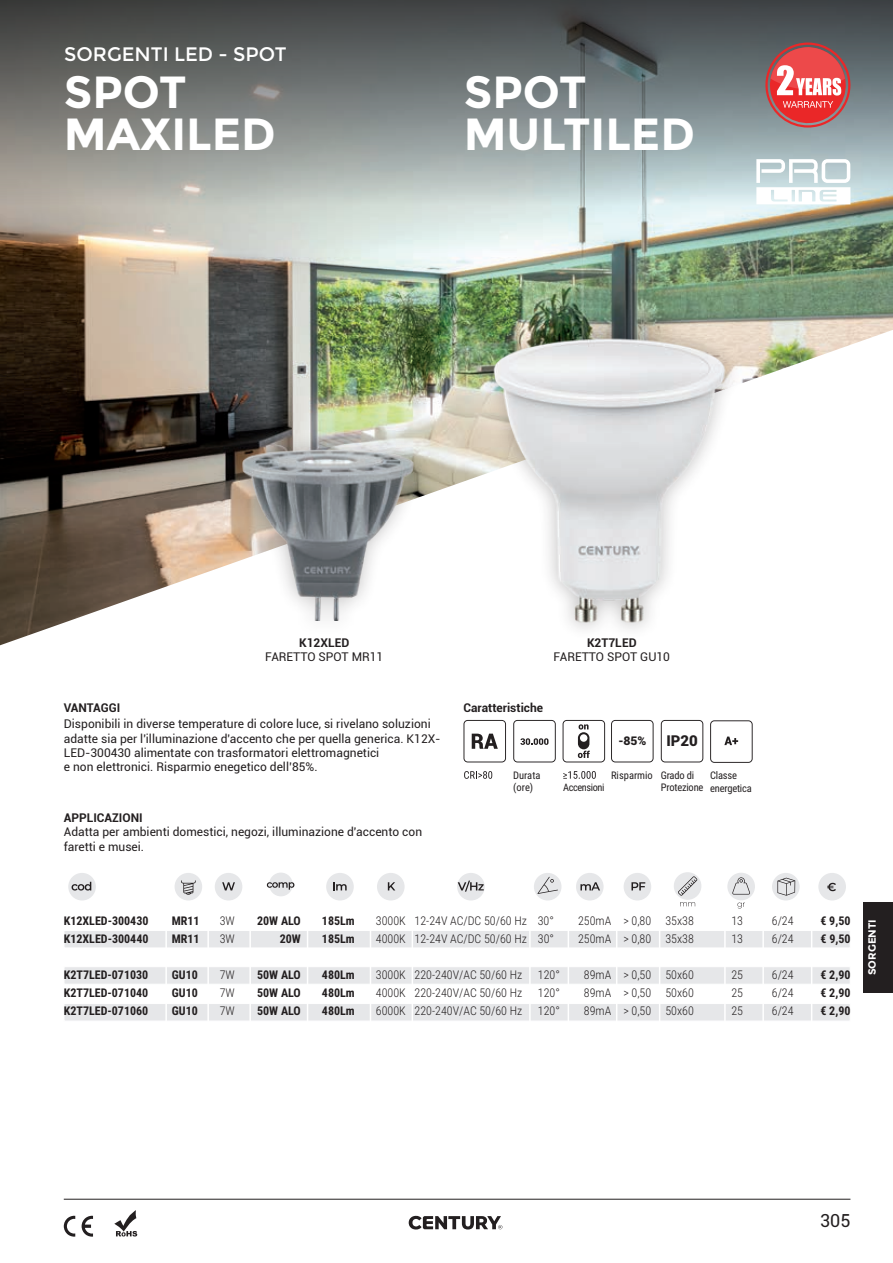
<style>
.page{position:relative;width:893px;height:1263px;background:#fff}
.page>*{position:absolute;margin:0;border:0;box-sizing:border-box;transform-origin:0 0}
.t1{font:700 45px/42px "Montserrat";color:#fff}
.t2{font:19.5px "Montserrat";color:#fff}
.t3{font:18px "Roboto";color:#231f20}
.t4{font:900 15px "Roboto";color:#231f20}
.t5{font:12px/14.4px "Roboto";color:#231f20}
.t6{font:300 12px "Roboto Condensed";color:#231f20}
.t7{font:700 12px "Roboto Condensed";color:#231f20}
.t8{font:700 12px "Roboto";color:#231f20}
.t9{font:900 12px "Roboto";color:#231f20}
.t10{font:10.5px/12.6px "Roboto Condensed";letter-spacing:-.02em;color:#231f20}
.t11{font:10.5px/12.6px "Roboto Condensed";color:#231f20}
.t12{font:700 10.5px "Montserrat";color:#fff}
.t13{font:10.35px "Roboto Condensed";letter-spacing:-.04em;color:#231f20}
</style>
<div class="page">
<hr style="left:64px;top:1199px;width:786px;height:1px;background:#231f20">
<svg style="left:409px;top:1216px;width:93px;height:13px"></svg>
<div style="left:863px;top:902px;width:30px;height:90px;background:#231f20"></div>
<img style="left:0;top:249px;width:893px;height:396px">
<svg style="left:0;top:0;width:893px;height:249px;background:#898f8d"></svg>
<div style="left:68px;top:873px;width:28px;height:27px;background:#e6e7e9;border-radius:50%"></div>
<svg style="left:72px;top:882px;width:19px;height:8px"></svg>
<div style="left:215px;top:873px;width:27px;height:27px;background:#e6e7e9;border-radius:50%"></div>
<svg style="left:222px;top:882px;width:13px;height:8px"></svg>
<div style="left:175px;top:873px;width:27px;height:27px;background:#e6e7e9;border-radius:50%"></div>
<svg style="left:181px;top:880px;width:15px;height:15px"></svg>
<div style="left:269px;top:872px;width:24px;height:24px;background:#e6e7e9;border-radius:50%"></div>
<svg style="left:267px;top:882px;width:27px;height:8px"></svg>
<div style="left:326px;top:873px;width:28px;height:27px;background:#e6e7e9;border-radius:50%"></div>
<svg style="left:333px;top:882px;width:14px;height:8px"></svg>
<div style="left:377px;top:873px;width:28px;height:27px;background:#e6e7e9;border-radius:50%"></div>
<svg style="left:388px;top:882px;width:7px;height:8px"></svg>
<div style="left:457px;top:873px;width:28px;height:27px;background:#e6e7e9;border-radius:50%"></div>
<svg style="left:458px;top:880px;width:26px;height:12px"></svg>
<div style="left:534px;top:873px;width:27px;height:27px;background:#e6e7e9;border-radius:50%"></div>
<svg style="left:537px;top:877px;width:21px;height:17px"></svg>
<div style="left:576px;top:873px;width:28px;height:27px;background:#e6e7e9;border-radius:50%"></div>
<svg style="left:580px;top:882px;width:20px;height:8px"></svg>
<div style="left:624px;top:873px;width:27px;height:27px;background:#e6e7e9;border-radius:50%"></div>
<svg style="left:631px;top:882px;width:14px;height:8px"></svg>
<svg style="left:680px;top:902px;width:15px;height:4px"></svg>
<div style="left:674px;top:872px;width:27px;height:28px;background:#e6e7e9;border-radius:50%"></div>
<svg style="left:678px;top:876px;width:19px;height:20px"></svg>
<div style="left:727px;top:873px;width:28px;height:27px;background:#e6e7e9;border-radius:50%"></div>
<svg style="left:737px;top:903px;width:8px;height:5px"></svg>
<svg style="left:732px;top:877px;width:18px;height:17px"></svg>
<div style="left:772px;top:873px;width:28px;height:27px;background:#e6e7e9;border-radius:50%"></div>
<svg style="left:777px;top:878px;width:18px;height:18px"></svg>
<div style="left:818px;top:873px;width:28px;height:27px;background:#e6e7e9;border-radius:50%"></div>
<svg style="left:827px;top:883px;width:9px;height:8px"></svg>
<div style="left:64px;top:1003px;width:786px;height:18px;background:#e6e7e9;border:1px solid #fff"></div>
<div style="left:64px;top:930px;width:786px;height:18px;background:#e6e7e9;border:1px solid #fff"></div>
<div style="left:64px;top:966px;width:786px;height:18px;background:#e6e7e9;border:1px solid #fff"></div>
<hr style="left:165px;top:915px;width:2px;height:261px;background:#fff">
<hr style="left:207px;top:915px;width:2px;height:261px;background:#fff">
<hr style="left:249px;top:915px;width:2px;height:261px;background:#fff">
<hr style="left:307px;top:915px;width:1px;height:261px;background:#fff">
<hr style="left:370px;top:915px;width:1px;height:261px;background:#fff">
<hr style="left:412px;top:915px;width:1px;height:261px;background:#fff">
<hr style="left:529px;top:915px;width:2px;height:261px;background:#fff">
<hr style="left:568px;top:915px;width:1px;height:261px;background:#fff">
<hr style="left:616px;top:915px;width:1px;height:261px;background:#fff">
<hr style="left:659px;top:915px;width:1px;height:261px;background:#fff">
<hr style="left:724px;top:915px;width:2px;height:261px;background:#fff">
<hr style="left:762px;top:915px;width:2px;height:261px;background:#fff">
<hr style="left:811px;top:915px;width:1px;height:261px;background:#fff">
<svg style="left:756px;top:159px;width:94px;height:45px"></svg>
<svg style="left:710px;top:720px;width:43px;height:43px"></svg>
<svg style="left:661px;top:720px;width:42px;height:42px"></svg>
<svg style="left:611px;top:720px;width:43px;height:42px"></svg>
<svg style="left:563px;top:771px;width:33px;height:8px"></svg>
<svg style="left:563px;top:720px;width:42px;height:42px"></svg>
<svg style="left:513px;top:720px;width:43px;height:42px"></svg>
<svg style="left:464px;top:771px;width:28px;height:8px"></svg>
<svg style="left:463px;top:720px;width:43px;height:42px"></svg>
<div style="left:224px;top:431px;width:206px;height:207px;background:#231f20;opacity:.3"></div>
<img style="left:227px;top:436px;width:200px;height:185px">
<svg style="left:765px;top:43px;width:85px;height:85px;background:#c96567"></svg>
<div style="left:476px;top:320px;width:266px;height:320px;background:#231f20;opacity:.3"></div>
<img style="left:483px;top:322px;width:248px;height:303px">
<svg style="left:64px;top:1216px;width:11px;height:20px"></svg>
<svg style="left:82px;top:1216px;width:11px;height:20px"></svg>
<svg style="left:114px;top:1210px;width:23px;height:26px"></svg>
<h2 class="t2" style="left:64px;top:43px;width:224px">SORGENTI LED - SPOT</h2>
<h1 class="t1" style="left:64px;top:71px;width:214px">SPOT<br>MAXILED</h1>
<h1 class="t1" style="left:464px;top:71px;width:233px">SPOT<br>MULTILED</h1>
<p class="t8" style="left:299px;top:636px;width:52px">K12XLED</p>
<p class="t5" style="left:265px;top:650px;width:120px">FARETTO SPOT MR11</p>
<p class="t8" style="left:587px;top:636px;width:51px">K2T7LED</p>
<p class="t5" style="left:554px;top:650px;width:118px">FARETTO SPOT GU10</p>
<p class="t8" style="left:64px;top:701px;width:58px">VANTAGGI</p>
<p class="t8" style="left:463px;top:701px;width:81px">Caratteristiche</p>
<p class="t5" style="left:64px;top:717px;width:378px">Disponibili in diverse temperature di colore luce, si rivelano soluzioni adatte sia per l'illuminazione d'accento che per quella generica. K12X-LED-300430 alimentate con trasformatori elettromagnetici<br>e non elettronici. Risparmio enegetico dell’85%.</p>
<p class="t8" style="left:64px;top:811px;width:80px">APPLICAZIONI</p>
<p class="t5" style="left:64px;top:825px;width:360px">Adatta per ambienti domestici, negozi, illuminazione d'accento con faretti e musei.</p>
<p class="t11" style="left:513px;top:768px;width:29px">Durata (ore)</p>
<p class="t13" style="left:563px;top:780px;width:43px">Accensioni</p>
<p class="t9" style="left:618px;top:732px;width:29px">-85%</p>
<p class="t11" style="left:611px;top:768px;width:43px">Risparmio</p>
<p class="t4" style="left:666px;top:730px;width:33px">IP20</p>
<p class="t10" style="left:661px;top:768px;width:44px">Grado di<br>Protezione</p>
<p class="t10" style="left:710px;top:769px;width:43px">Classe energetica</p>
<p class="t7" style="left:64px;top:913px;width:86px">K12XLED-300430</p>
<p class="t7" style="left:172px;top:913px;width:29px">MR11</p>
<p class="t6" style="left:220px;top:913px;width:17px">3W</p>
<p class="t7" style="left:257px;top:913px;width:45px">20W ALO</p>
<p class="t7" style="left:322px;top:913px;width:34px">185Lm</p>
<p class="t6" style="left:376px;top:913px;width:180px">3000K 12-24V AC/DC 50/60 Hz 30°</p>
<p class="t6" style="left:578px;top:913px;width:117px">250mA &gt; 0,80 35x38</p>
<p class="t6" style="left:731px;top:913px;width:13px">13</p>
<p class="t6" style="left:772px;top:913px;width:23px">6/24</p>
<p class="t7" style="left:820px;top:913px;width:31px">€ 9,50</p>
<p class="t7" style="left:64px;top:931px;width:86px">K12XLED-300440</p>
<p class="t7" style="left:172px;top:931px;width:29px">MR11</p>
<p class="t6" style="left:220px;top:931px;width:17px">3W</p>
<p class="t7" style="left:280px;top:931px;width:23px">20W</p>
<p class="t7" style="left:322px;top:931px;width:34px">185Lm</p>
<p class="t6" style="left:376px;top:931px;width:180px">4000K 12-24V AC/DC 50/60 Hz 30°</p>
<p class="t6" style="left:578px;top:931px;width:117px">250mA &gt; 0,80 35x38</p>
<p class="t6" style="left:731px;top:931px;width:13px">13</p>
<p class="t6" style="left:772px;top:931px;width:23px">6/24</p>
<p class="t7" style="left:820px;top:931px;width:31px">€ 9,50</p>
<p class="t7" style="left:64px;top:968px;width:86px">K2T7LED-071030</p>
<p class="t7" style="left:172px;top:968px;width:28px">GU10</p>
<p class="t6" style="left:220px;top:968px;width:17px">7W</p>
<p class="t7" style="left:257px;top:968px;width:45px">50W ALO</p>
<p class="t7" style="left:322px;top:968px;width:34px">480Lm</p>
<p class="t6" style="left:376px;top:968px;width:148px">3000K 220-240V/AC 50/60 Hz</p>
<p class="t6" style="left:538px;top:968px;width:24px">120°</p>
<p class="t6" style="left:584px;top:968px;width:111px">89mA &gt; 0,50 50x60</p>
<p class="t6" style="left:731px;top:968px;width:13px">25</p>
<p class="t6" style="left:772px;top:968px;width:23px">6/24</p>
<p class="t7" style="left:820px;top:968px;width:31px">€ 2,90</p>
<p class="t7" style="left:64px;top:986px;width:86px">K2T7LED-071040</p>
<p class="t7" style="left:172px;top:986px;width:28px">GU10</p>
<p class="t6" style="left:220px;top:986px;width:17px">7W</p>
<p class="t7" style="left:257px;top:986px;width:45px">50W ALO</p>
<p class="t7" style="left:322px;top:986px;width:34px">480Lm</p>
<p class="t6" style="left:376px;top:986px;width:148px">4000K 220-240V/AC 50/60 Hz</p>
<p class="t6" style="left:538px;top:986px;width:24px">120°</p>
<p class="t6" style="left:584px;top:986px;width:111px">89mA &gt; 0,50 50x60</p>
<p class="t6" style="left:731px;top:986px;width:13px">25</p>
<p class="t6" style="left:772px;top:986px;width:23px">6/24</p>
<p class="t7" style="left:820px;top:986px;width:31px">€ 2,90</p>
<p class="t7" style="left:64px;top:1004px;width:86px">K2T7LED-071060</p>
<p class="t7" style="left:172px;top:1004px;width:28px">GU10</p>
<p class="t6" style="left:220px;top:1004px;width:17px">7W</p>
<p class="t7" style="left:257px;top:1004px;width:45px">50W ALO</p>
<p class="t7" style="left:322px;top:1004px;width:34px">480Lm</p>
<p class="t6" style="left:376px;top:1004px;width:148px">6000K 220-240V/AC 50/60 Hz</p>
<p class="t6" style="left:538px;top:1004px;width:24px">120°</p>
<p class="t6" style="left:584px;top:1004px;width:111px">89mA &gt; 0,50 50x60</p>
<p class="t6" style="left:731px;top:1004px;width:13px">25</p>
<p class="t6" style="left:772px;top:1004px;width:23px">6/24</p>
<p class="t7" style="left:820px;top:1004px;width:31px">€ 2,90</p>
<p class="t12" style="left:866px;top:975px;width:58px;rotate:-90deg">SORGENTI</p>
<h3 class="t3" style="left:820px;top:1210px;width:32px">305</h3>
</div>
